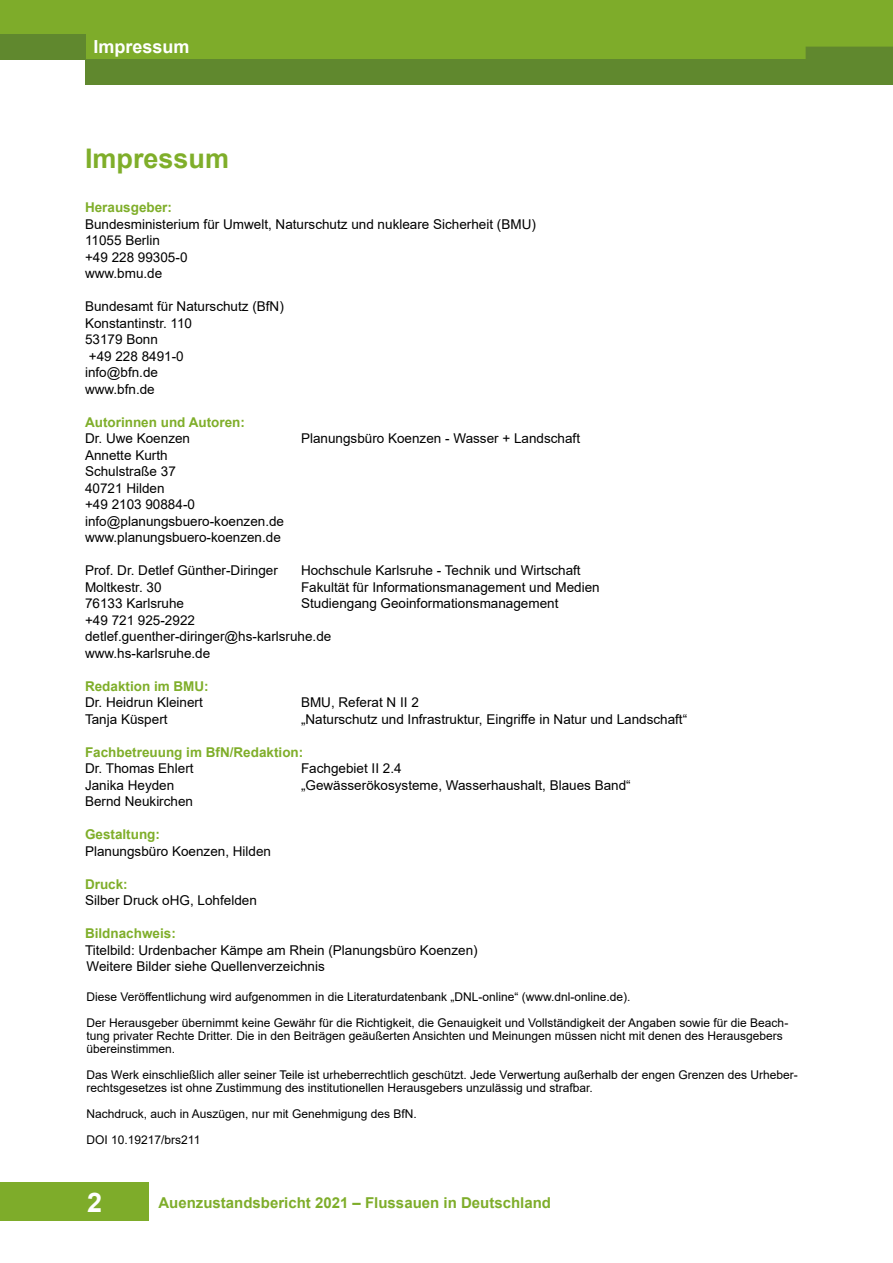
<style>
.page{position:relative;width:893px;height:1263px;background:#fff}
.page>*{position:absolute;margin:0;border:0;box-sizing:border-box;transform-origin:0 0}
.H1_Inhaltsverzeichnistitel{font:700 27px "Arial";color:#7fae2a}
.t1{font:700 27px "Arial";color:#fff}
.t2{font:700 18px "Arial";color:#fff}
.t3{font:700 15px "Arial";color:#7ead2a}
.P_Schrift_Impressum{font:13.5px "Arial";color:#000}
.H2_Impressum{font:700 13.5px "Arial";color:#7fae2a}
.P_2_klein_Impressum{font:12px/13px "Arial";color:#000}
</style>
<div class="page">
<div style="left:0;top:0;width:893px;height:60px;background:#7eac2a"></div>
<div style="left:806px;top:47px;width:86px;height:13px;background:#60882e"></div>
<div style="left:0;top:35px;width:85px;height:25px;background:#60882e"></div>
<div style="left:85px;top:60px;width:808px;height:25px;background:#60882e"></div>
<div style="left:0;top:1183px;width:149px;height:38px;background:#7eac2a"></div>
<h2 class="t2" style="left:94px;top:34px;width:98px">Impressum</h2>
<h1 class="H1_Inhaltsverzeichnistitel" style="left:85px;top:140px;width:146px">Impressum</h1>
<h2 class="H2_Impressum" style="left:85px;top:198px;width:89px">Herausgeber:</h2>
<p class="P_Schrift_Impressum" style="left:85px;top:214px;width:452px">Bundesministerium für Umwelt, Naturschutz und nukleare Sicherheit (BMU)</p>
<p class="P_Schrift_Impressum" style="left:85px;top:231px;width:76px">11055 Berlin</p>
<p class="P_Schrift_Impressum" style="left:85px;top:247px;width:104px">+49 228 99305-0</p>
<p class="P_Schrift_Impressum" style="left:85px;top:264px;width:79px">www.bmu.de</p>
<p class="P_Schrift_Impressum" style="left:85px;top:297px;width:200px">Bundesamt für Naturschutz (BfN)</p>
<p class="P_Schrift_Impressum" style="left:85px;top:313px;width:109px">Konstantinstr. 110</p>
<p class="P_Schrift_Impressum" style="left:85px;top:330px;width:74px">53179 Bonn</p>
<p class="P_Schrift_Impressum" style="left:89px;top:346px;width:96px">+49 228 8491-0</p>
<p class="P_Schrift_Impressum" style="left:85px;top:363px;width:74px">info@bfn.de</p>
<p class="P_Schrift_Impressum" style="left:85px;top:379px;width:71px">www.bfn.de</p>
<h2 class="H2_Impressum" style="left:85px;top:412px;width:161px">Autorinnen und Autoren:</h2>
<p class="P_Schrift_Impressum" style="left:85px;top:429px;width:107px">Dr. Uwe Koenzen</p>
<p class="P_Schrift_Impressum" style="left:301px;top:429px;width:281px">Planungsbüro Koenzen - Wasser + Landschaft</p>
<p class="P_Schrift_Impressum" style="left:85px;top:445px;width:84px">Annette Kurth</p>
<p class="P_Schrift_Impressum" style="left:85px;top:462px;width:92px">Schulstraße 37</p>
<p class="P_Schrift_Impressum" style="left:85px;top:478px;width:81px">40721 Hilden</p>
<p class="P_Schrift_Impressum" style="left:85px;top:495px;width:111px">+49 2103 90884-0</p>
<p class="P_Schrift_Impressum" style="left:85px;top:511px;width:201px">info@planungsbuero-koenzen.de</p>
<p class="P_Schrift_Impressum" style="left:85px;top:528px;width:197px">www.planungsbuero-koenzen.de</p>
<p class="P_Schrift_Impressum" style="left:85px;top:561px;width:194px">Prof. Dr. Detlef Günther-Diringer</p>
<p class="P_Schrift_Impressum" style="left:301px;top:561px;width:281px">Hochschule Karlsruhe - Technik und Wirtschaft</p>
<p class="P_Schrift_Impressum" style="left:85px;top:577px;width:78px">Moltkestr. 30</p>
<p class="P_Schrift_Impressum" style="left:301px;top:577px;width:300px">Fakultät für Informationsmanagement und Medien</p>
<p class="P_Schrift_Impressum" style="left:85px;top:594px;width:101px">76133 Karlsruhe</p>
<p class="P_Schrift_Impressum" style="left:301px;top:594px;width:259px">Studiengang Geoinformationsmanagement</p>
<p class="P_Schrift_Impressum" style="left:85px;top:610px;width:111px">+49 721 925-2922</p>
<p class="P_Schrift_Impressum" style="left:85px;top:627px;width:248px">detlef.guenther-diringer@hs-karlsruhe.de</p>
<p class="P_Schrift_Impressum" style="left:85px;top:643px;width:127px">www.hs-karlsruhe.de</p>
<h2 class="H2_Impressum" style="left:85px;top:676px;width:125px">Redaktion im BMU:</h2>
<p class="P_Schrift_Impressum" style="left:85px;top:693px;width:119px">Dr. Heidrun Kleinert</p>
<p class="P_Schrift_Impressum" style="left:301px;top:693px;width:119px">BMU, Referat N II 2</p>
<p class="P_Schrift_Impressum" style="left:85px;top:709px;width:84px">Tanja Küspert</p>
<p class="P_Schrift_Impressum" style="left:301px;top:709px;width:388px">„Naturschutz und Infrastruktur, Eingriffe in Natur und Landschaft“</p>
<h2 class="H2_Impressum" style="left:85px;top:742px;width:220px">Fachbetreuung im BfN/Redaktion:</h2>
<p class="P_Schrift_Impressum" style="left:85px;top:759px;width:110px">Dr. Thomas Ehlert</p>
<p class="P_Schrift_Impressum" style="left:301px;top:759px;width:102px">Fachgebiet II 2.4</p>
<p class="P_Schrift_Impressum" style="left:85px;top:775px;width:91px">Janika Heyden</p>
<p class="P_Schrift_Impressum" style="left:301px;top:775px;width:331px">„Gewässerökosysteme, Wasserhaushalt, Blaues Band“</p>
<p class="P_Schrift_Impressum" style="left:85px;top:792px;width:110px">Bernd Neukirchen</p>
<h2 class="H2_Impressum" style="left:85px;top:825px;width:77px">Gestaltung:</h2>
<p class="P_Schrift_Impressum" style="left:85px;top:841px;width:188px">Planungsbüro Koenzen, Hilden</p>
<h2 class="H2_Impressum" style="left:85px;top:874px;width:44px">Druck:</h2>
<p class="P_Schrift_Impressum" style="left:85px;top:891px;width:173px">Silber Druck oHG, Lohfelden</p>
<h2 class="H2_Impressum" style="left:85px;top:924px;width:92px">Bildnachweis:</h2>
<p class="P_Schrift_Impressum" style="left:85px;top:940px;width:394px">Titelbild: Urdenbacher Kämpe am Rhein (Planungsbüro Koenzen)</p>
<p class="P_Schrift_Impressum" style="left:87px;top:957px;width:240px">Weitere Bilder siehe Quellenverzeichnis</p>
<p class="P_2_klein_Impressum" style="left:87px;top:990px;width:546px">Diese Veröffentlichung wird aufgenommen in die Literaturdatenbank „DNL-online“ (www.dnl-online.de).</p>
<p class="P_2_klein_Impressum" style="left:87px;top:1016px;width:703px">Der Herausgeber übernimmt keine Gewähr für die Richtigkeit, die Genauigkeit und Vollständigkeit der Angaben sowie für die Beach&shy;tung privater Rechte Dritter. Die in den Beiträgen geäußerten Ansichten und Meinungen müssen nicht mit denen des Herausgebers übereinstimmen.</p>
<p class="P_2_klein_Impressum" style="left:87px;top:1068px;width:713px">Das Werk einschließlich aller seiner Teile ist urheberrechtlich geschützt. Jede Verwertung außerhalb der engen Grenzen des Urheber&shy;rechtsgesetzes ist ohne Zustimmung des institutionellen Herausgebers unzulässig und strafbar.</p>
<p class="P_2_klein_Impressum" style="left:87px;top:1107px;width:332px">Nachdruck, auch in Auszügen, nur mit Genehmigung des BfN.</p>
<p class="P_2_klein_Impressum" style="left:87px;top:1133px;width:115px">DOI 10.19217/brs211</p>
<h1 class="t1" style="left:87px;top:1183px;width:17px">2</h1>
<p class="t3" style="left:158px;top:1192px;width:394px">Auenzustandsbericht 2021 – Flussauen in Deutschland</p>
</div>
